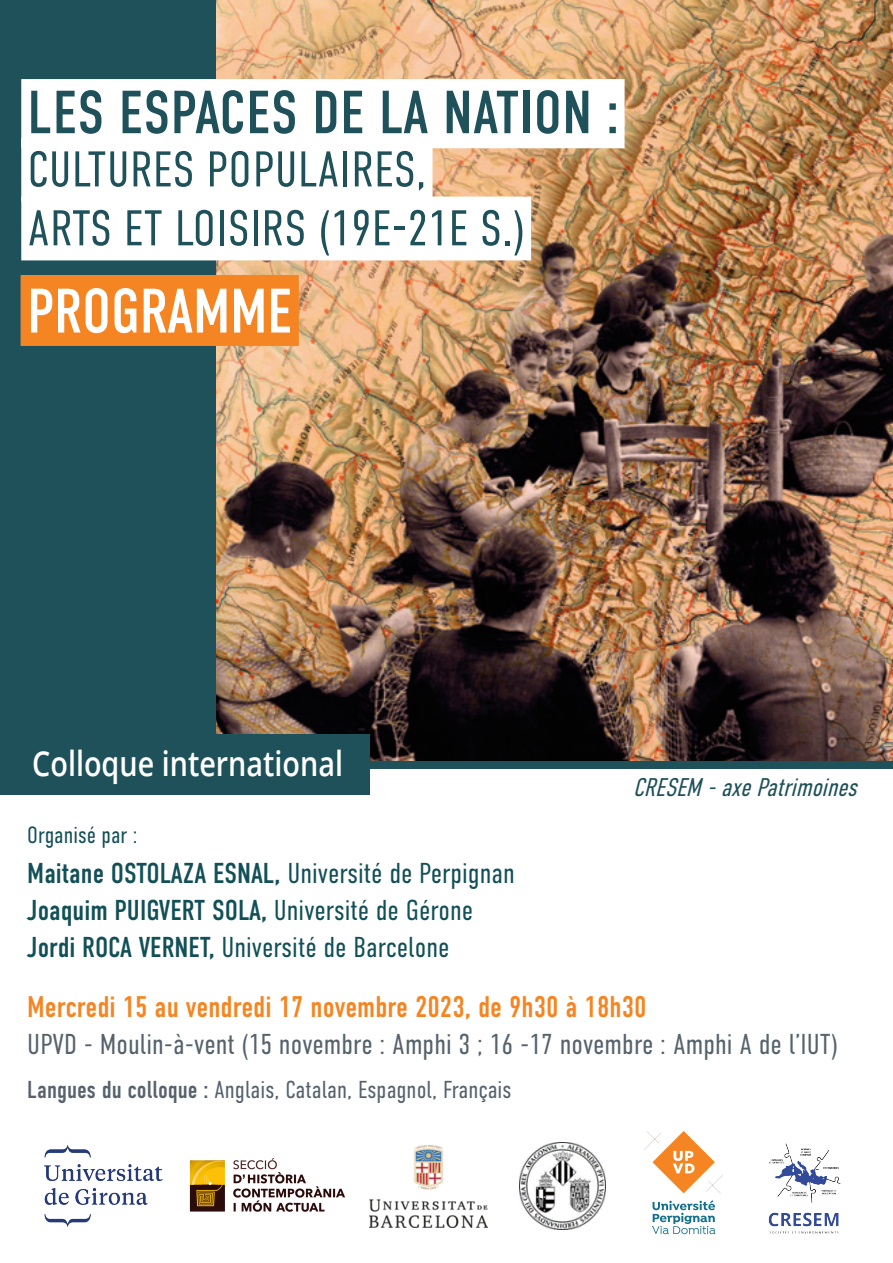
<style>
.page{position:relative;width:893px;height:1263px;background:#fff}
.page>*{position:absolute;margin:0;border:0;box-sizing:border-box;transform-origin:0 0}
.t1{font:62.7px "DIN Condensed";color:#fff}
.t2{font:60.75px "DIN Condensed";letter-spacing:.01em;color:#1e5159}
.t3{font:300 50.1px/58.9px "DIN Condensed";letter-spacing:.01em;color:#1e5159}
.t4{font:600 34.5px "Open Sans";color:#fff;scale:.83 1}
.t5{font:29.85px "DIN Condensed";color:#f58523}
.t6{font:300 28.8px/37px "DIN Condensed";color:#125057}
.t7{font:300 28.8px "DIN Condensed";color:#56626c}
.t8{font:italic 300 25.5px "DIN Condensed";color:#1e5159}
.t9{font:300 24.45px "DIN Condensed";color:#56626c}
.t10{font:300 23.4px "DIN Condensed";color:#125057}
.s1{font-weight:400}
</style>
<div class="page">
<div style="left:0;top:0;width:893px;height:768px;background:#1e5159"></div>
<img style="left:217px;top:0;width:676px;height:761px">
<div style="left:21px;top:79px;width:604px;height:69px;background:#fff"></div>
<div style="left:21px;top:138px;width:411px;height:63px;background:#fff"></div>
<div style="left:21px;top:197px;width:510px;height:63px;background:#fff"></div>
<div style="left:0;top:735px;width:369px;height:60px;background:#1e5159"></div>
<div style="left:21px;top:275px;width:278px;height:71px;background:#f58523"></div>
<img style="left:768px;top:1143px;width:73px;height:90px">
<svg style="left:652px;top:1200px;width:63px;height:34px"></svg>
<svg style="left:644px;top:1131px;width:79px;height:62px"></svg>
<img style="left:520px;top:1143px;width:86px;height:87px">
<img style="left:369px;top:1145px;width:118px;height:83px">
<img style="left:44px;top:1146px;width:119px;height:81px">
<img style="left:189px;top:1158px;width:156px;height:54px">
<p class="t2" style="left:28px;top:78px;width:593px">LES ESPACES DE LA NATION :</p>
<p class="t3" style="left:28px;top:140px;width:499px">CULTURES POPULAIRES,<br>ARTS ET LOISIRS (19E-21E S.)</p>
<p class="t1" style="left:27px;top:276px;width:266px">PROGRAMME</p>
<p class="t4" style="left:32px;top:740px;width:376px">Colloque international</p>
<p class="t10" style="left:27px;top:822px;width:112px">Organisé par :</p>
<p class="t6" style="left:27px;top:855px;width:489px"><span class="s1">Maitane OSTOLAZA ESNAL,</span> Université de Perpignan<br><span class="s1">Joaquim PUIGVERT SOLA,</span> Université de Gérone<br><span class="s1">Jordi ROCA VERNET,</span> Université de Barcelone</p>
<p class="t8" style="left:633px;top:773px;width:232px">CRESEM -axePatrimoines</p>
<p class="t5" style="left:27px;top:990px;width:621px">Mercredi 15 au vendredi 17 novembre 2023, de 9h30 à 18h30</p>
<p class="t7" style="left:27px;top:1028px;width:812px">UPVD - Moulin-à-vent (15 novembre : Amphi 3 ; 16 -17 novembre : Amphi A de l’IUT)</p>
<p class="t9" style="left:27px;top:1076px;width:486px"><span class="s1">Langues du colloque :</span> Anglais, Catalan, Espagnol, Français</p>
</div>
